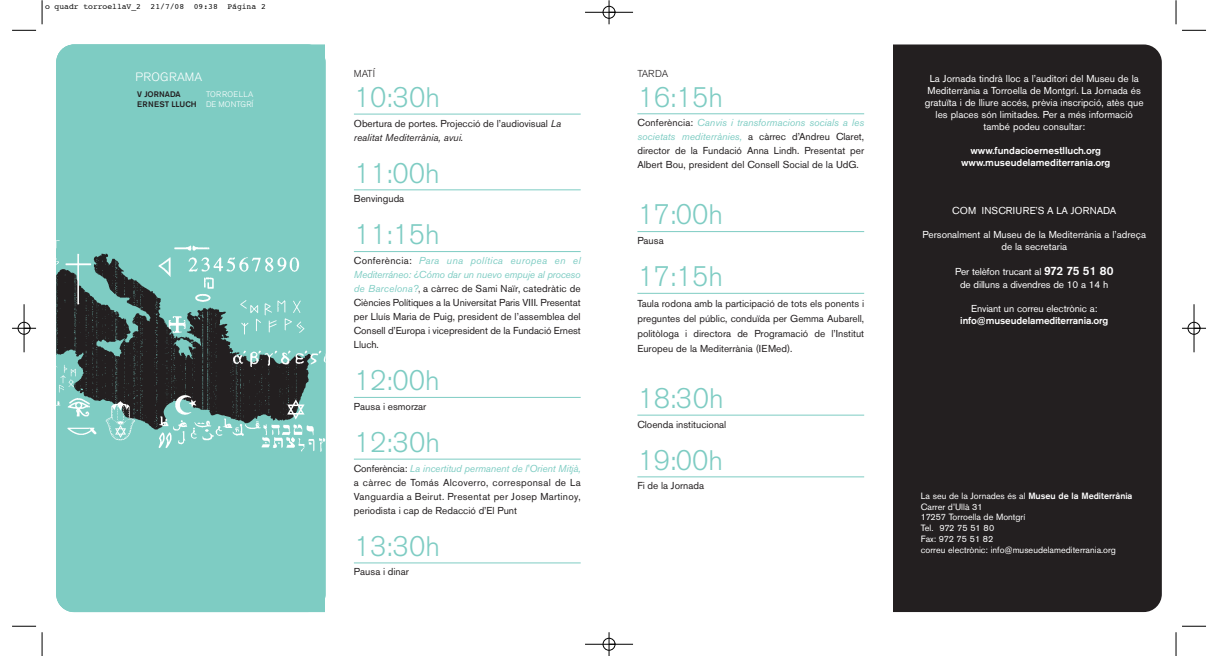
<style>
.page{position:relative;width:1219px;height:656px;background:#fff}
.page>*{position:absolute;margin:0;border:0;box-sizing:border-box;transform-origin:0 0}
.t1{font:300 28px "Akzidenz Grotesk BE";color:#7eccc3}
.t2{font:300 12px "Akzidenz Grotesk BE";letter-spacing:.02em;color:#fff}
.t3{font:10px/14px "Akzidenz Grotesk BE";color:#231f20;text-align:justify}
.t4{font:10px/12px "Akzidenz Grotesk BE";color:#fff;text-align:center}
.t5{font:500 10px/12px "Akzidenz Grotesk BE";color:#fff;text-align:center}
.t6{font:300 10px "Akzidenz Grotesk BE";color:#231f20}
.t7{font:9px/10.8px "Akzidenz Grotesk BE";color:#fff}
.t8{font:8px "Courier";color:#000}
.t9{font:500 8px/10px "Akzidenz Grotesk BE";color:#231f20}
.t10{font:300 8px/10px "Akzidenz Grotesk BE";letter-spacing:.02em;color:#fff}
.s1{font-style:italic;color:#7eccc3}
.s2{font-style:italic}
.s3{font-weight:300}
.s4{font-weight:500;font-size:12px}
.s5{font-weight:500}
</style>
<div class="page">
<div style="left:623px;top:44px;width:539px;height:567px;background:#231f20;border-radius:18px"></div>
<div style="left:611px;top:39px;width:281px;height:575px;background:#fff"></div>
<hr style="left:354px;top:114px;width:227px;height:1px;background:#7eccc3">
<hr style="left:354px;top:189px;width:227px;height:1px;background:#7eccc3">
<hr style="left:354px;top:251px;width:227px;height:1px;background:#7eccc3">
<hr style="left:354px;top:397px;width:227px;height:1px;background:#7eccc3">
<hr style="left:354px;top:458px;width:227px;height:1px;background:#7eccc3">
<hr style="left:354px;top:562px;width:227px;height:1px;background:#7eccc3">
<hr style="left:637px;top:114px;width:227px;height:1px;background:#7eccc3">
<hr style="left:637px;top:231px;width:227px;height:1px;background:#7eccc3">
<hr style="left:637px;top:293px;width:227px;height:1px;background:#7eccc3">
<hr style="left:637px;top:415px;width:227px;height:1px;background:#7eccc3">
<hr style="left:637px;top:476px;width:227px;height:1px;background:#7eccc3">
<img style="left:56px;top:44px;width:270px;height:567px;border-radius:18px">
<svg style="left:42px;top:0;width:1px;height:24px"></svg>
<svg style="left:12px;top:30px;width:24px;height:1px"></svg>
<svg style="left:1176px;top:0;width:1px;height:24px"></svg>
<svg style="left:1182px;top:30px;width:24px;height:1px"></svg>
<svg style="left:42px;top:632px;width:1px;height:23px"></svg>
<svg style="left:12px;top:625px;width:24px;height:1px"></svg>
<svg style="left:1176px;top:632px;width:1px;height:23px"></svg>
<svg style="left:1182px;top:625px;width:24px;height:1px"></svg>
<div style="left:603px;top:6px;width:12px;height:13px;border:1px solid #fff;border-radius:50%"></div>
<hr style="left:585px;top:12px;width:48px;height:1px;background:#000">
<hr style="left:585px;top:643px;width:48px;height:1px;background:#000">
<hr style="left:24px;top:304px;width:1px;height:48px;background:#000">
<hr style="left:1194px;top:304px;width:1px;height:48px;background:#000">
<svg style="left:609px;top:0;width:1px;height:24px"></svg>
<svg style="left:609px;top:632px;width:1px;height:23px"></svg>
<svg style="left:12px;top:328px;width:24px;height:1px"></svg>
<svg style="left:1182px;top:328px;width:24px;height:1px"></svg>
<div style="left:603px;top:6px;width:12px;height:12px;border:1px solid #000;border-radius:50%"></div>
<div style="left:603px;top:637px;width:12px;height:13px;border:1px solid #000;border-radius:50%"></div>
<div style="left:18px;top:322px;width:12px;height:12px;border:1px solid #000;border-radius:50%"></div>
<div style="left:1188px;top:322px;width:12px;height:12px;border:1px solid #000;border-radius:50%"></div>
<p class="t8" style="left:45px;top:3px;width:222px">o quadr torroellaV_2 21/7/08 09:38 Página 2</p>
<p class="t2" style="left:136px;top:72px;width:68px">PROGRAMA</p>
<p class="t6" style="left:354px;top:70px;width:23px">MATÍ</p>
<p class="t6" style="left:637px;top:70px;width:32px">TARDA</p>
<p class="t9" style="left:137px;top:90px;width:61px">V JORNADA<br>ERNEST LLUCH</p>
<p class="t10" style="left:206px;top:91px;width:49px">TORROELLA<br>DE MONTGRÍ</p>
<h1 class="t1" style="left:637px;top:87px;width:87px">16:15h</h1>
<p class="t3" style="left:637px;top:117px;width:228px">Conferència: <span class="s1">Canvis i transformacions socials a les societats mediterrànies,</span> a càrrec d’Andreu Claret, director de la Fundació Anna Lindh. Presentat per Albert Bou, president del Consell Social de la UdG.</p>
<h1 class="t1" style="left:637px;top:204px;width:87px">17:00h</h1>
<p class="t3" style="left:637px;top:234px;width:28px">Pausa</p>
<h1 class="t1" style="left:637px;top:266px;width:87px">17:15h</h1>
<p class="t3" style="left:637px;top:297px;width:228px;line-height:15px">Taula rodona amb la participació de tots els ponents i preguntes del públic, conduïda per Gemma Aubarell, politòloga i directora de Programació de l’Institut Europeu de la Mediterrània (IEMed).</p>
<h1 class="t1" style="left:637px;top:388px;width:88px">18:30h</h1>
<p class="t3" style="left:637px;top:418px;width:90px">Cloenda institucional</p>
<h1 class="t1" style="left:637px;top:449px;width:87px">19:00h</h1>
<p class="t3" style="left:637px;top:479px;width:68px">Fi de la Jornada</p>
<h1 class="t1" style="left:354px;top:87px;width:88px">10:30h</h1>
<p class="t3" style="left:354px;top:117px;width:209px">Obertura de portes. Projecció de l’audiovisual <span class="s2">La realitat Mediterrània, avui.</span></p>
<h1 class="t1" style="left:354px;top:163px;width:87px">11:00h</h1>
<p class="t3" style="left:354px;top:193px;width:52px">Benvinguda</p>
<h1 class="t1" style="left:354px;top:224px;width:87px">11:15h</h1>
<p class="t3" style="left:354px;top:254px;width:228px">Conferència: <span class="s1">Para una política europea en el Mediterráneo: ¿Cómo dar un nuevo empuje al proceso de Barcelona?</span><span class="s3">,</span> a càrrec de Sami Naïr, catedràtic de Ciències Polítiques a la Universitat Paris VIII. Presentat per Lluís Maria de Puig, president de l’assemblea del Consell d’Europa i vicepresident de la Fundació Ernest Lluch.</p>
<h1 class="t1" style="left:354px;top:370px;width:87px">12:00h</h1>
<p class="t3" style="left:354px;top:400px;width:74px">Pausa i esmorzar</p>
<h1 class="t1" style="left:354px;top:432px;width:88px">12:30h</h1>
<p class="t3" style="left:354px;top:462px;width:228px">Conferència: <span class="s1">La incertitud permanent de l'Orient Mitjà, </span>a càrrec de Tomás Alcoverro, corresponsal de La Vanguardia a Beirut. Presentat per Josep Martinoy, periodista i cap de Redacció d’El Punt</p>
<h1 class="t1" style="left:354px;top:535px;width:88px">13:30h</h1>
<p class="t3" style="left:354px;top:565px;width:56px">Pausa i dinar</p>
<p class="t4" style="left:925px;top:73px;width:220px">La Jornada tindrà lloc a l’auditori del Museu de la Mediterrània a Torroella de Montgrí. La Jornada és gratuïta i de lliure accés, prèvia inscripció, atès que les places són limitades. Per a més informació també podeu consultar:</p>
<p class="t5" style="left:961px;top:145px;width:151px">www.fundacioernestlluch.org www.museudelamediterrania.org</p>
<p class="t4" style="left:952px;top:205px;width:165px">COM INSCRIURE’S A LA JORNADA</p>
<p class="t4" style="left:922px;top:229px;width:225px">Personalment al Museu de la Mediterrània a l’adreça de la secretaria</p>
<p class="t4" style="left:955px;top:266px;width:160px;line-height:13.1px">Per telèfon trucant al <span class="s4">972 75 51 80 </span>de dilluns a divendres de 10 a 14 h</p>
<p class="t4" style="left:971px;top:304px;width:128px">Enviant un correu electrònic a:</p>
<p class="t5" style="left:960px;top:315px;width:149px">info@museudelamediterrania.org</p>
<p class="t7" style="left:921px;top:491px;width:213px">La seu de la Jornades és al <span class="s5">Museu de la Mediterrània<br></span>Carrer d’Ullà 31<br>17257 Torroella de Montgrí<br>Tel. 972 75 51 80<br>Fax: 972 75 51 82<br>correu electrònic: info@museudelamediterrania.org</p>
</div>
